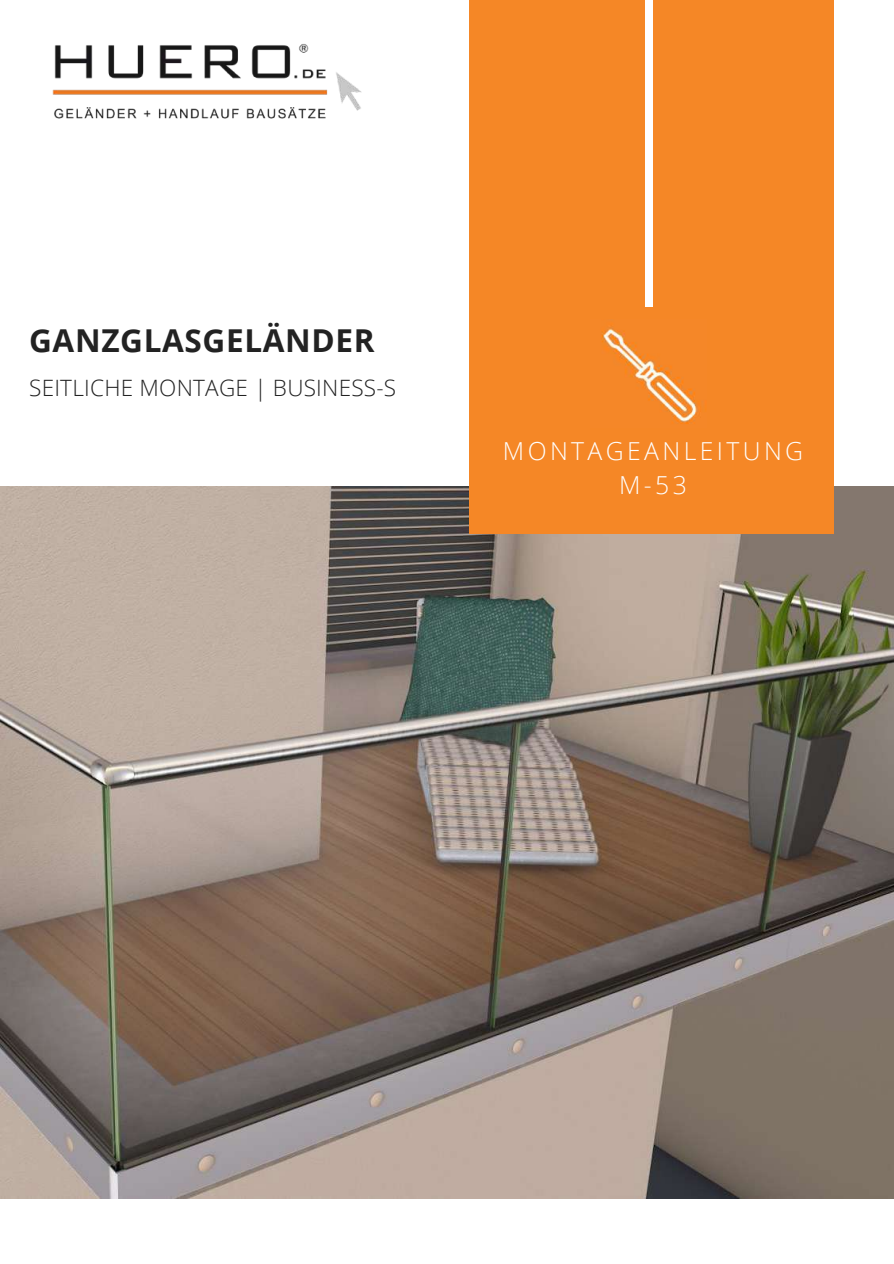
<style>
.page{position:relative;width:894px;height:1264px;background:#fff}
.page>*{position:absolute;margin:0;border:0;box-sizing:border-box;transform-origin:0 0}
.t1{font:700 31.5px "Open Sans";letter-spacing:.02em;color:#222}
.t2{font:300 24.75px/33.8px "Open Sans";letter-spacing:.135em;color:#fff;text-align:center}
.t3{font:300 22.5px "Open Sans";letter-spacing:.01em;color:#222}
</style>
<div class="page">
<img style="left:1px;top:486px;width:892px;height:711px">
<div style="left:469px;top:0;width:364px;height:534px;background:#f58726"></div>
<div style="left:645px;top:0;width:7px;height:306px;background:#fff"></div>
<img style="left:52px;top:44px;width:309px;height:75px">
<img style="left:601px;top:327px;width:102px;height:97px">
<h1 class="t1" style="left:29px;top:318px;width:347px">GANZGLASGELÄNDER</h1>
<p class="t3" style="left:29px;top:372px;width:368px">SEITLICHE MONTAGE | BUSINESS-S</p>
<p class="t2" style="left:503px;top:433px;width:302px">MONTAGEANLEITUNG<br>M-53</p>
</div>
